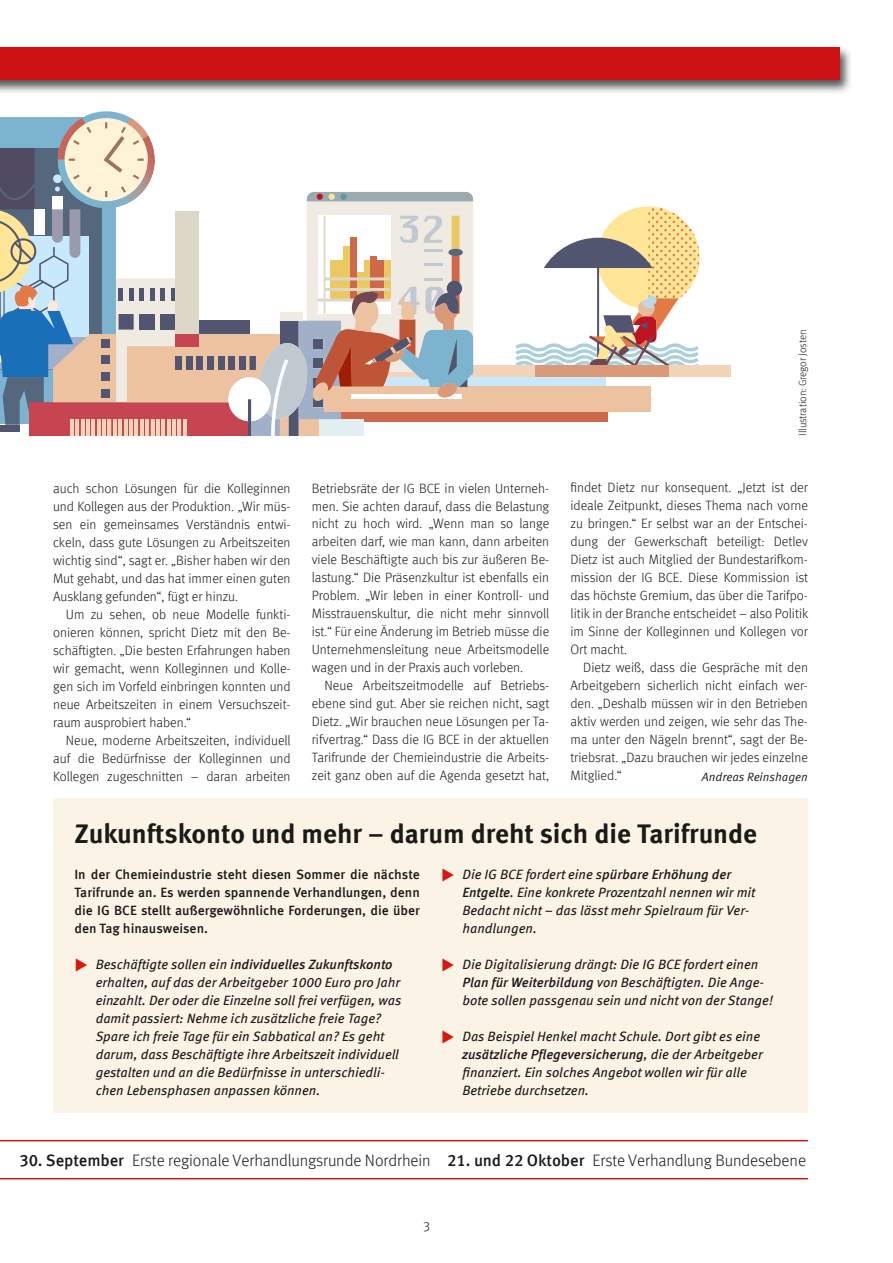
<style>
.page{position:relative;width:893px;height:1263px;background:#fff}
.page>*{position:absolute;margin:0;border:0;box-sizing:border-box;transform-origin:0 0}
.t1{font:700 27px "Meta Offc Pro";color:#1a1a18}
.t2{font:300 16.5px "Meta Offc Pro";letter-spacing:-.005em;color:#1a1a18}
.t3{font:300 13.5px/18px "Meta Offc Pro";color:#1a1a18;text-align:justify}
.t4{font:italic 13.5px/18px "Meta Offc Pro";color:#1a1a18}
.t5{font:500 13.5px/18px "Meta Offc Pro";color:#1a1a18;text-align:justify}
.t6{font:12px "Meta Offc Pro Norm Ita";color:#1a1a18}
.t7{font:300 10.5px "Meta Offc Pro";letter-spacing:-.005em;color:#1a1a18}
.s1{font-family:"Proxima Nova";font-weight:900;font-style:normal;font-size:21px;color:#dc160e}
.s2{font-weight:500}
</style>
<div class="page">
<div style="left:0;top:372px;width:605px;height:14px;background:#c8e8fb"></div>
<svg style="left:515px;top:206px;width:184px;height:159px"></svg>
<div style="left:534px;top:365px;width:136px;height:12px;background:#da9a79"></div>
<div style="left:341px;top:365px;width:193px;height:12px;background:#f3d4b8"></div>
<div style="left:670px;top:365px;width:60px;height:12px;background:#f3d4b8"></div>
<div style="left:318px;top:412px;width:290px;height:10px;background:#ce6849"></div>
<div style="left:324px;top:386px;width:326px;height:26px;background:#ecc2a1"></div>
<svg style="left:0;top:111px;width:473px;height:325px"></svg>
<div style="left:53px;top:799px;width:755px;height:314px;background:#fbf3e6"></div>
<hr style="left:0;top:1140px;width:808px;height:1px;background:#cd1316">
<hr style="left:0;top:1178px;width:808px;height:1px;background:#cd1316">
<div style="left:0;top:45px;width:853px;height:50px;background:#1a1a18;opacity:.75"></div>
<div style="left:0;top:48px;width:840px;height:32px;background:#cd1316"></div>
<p class="t3" style="left:53px;top:478px;width:239px">auch schon Lösungen für die Kolleginnen und Kollegen aus der Produktion. „Wir müs&shy;sen ein gemeinsames Verständnis entwi&shy;ckeln, dass gute Lösungen zu Arbeitszeiten wichtig sind“, sagt er. „Bisher haben wir den Mut gehabt, und das hat immer einen guten Ausklang gefunden“, fügt er hinzu.</p>
<p class="t3" style="left:53px;top:604px;width:239px;text-indent:13px">Um zu sehen, ob neue Modelle funkti&shy;onieren können, spricht Dietz mit den Be&shy;schäftigten. „Die besten Erfahrungen haben wir gemacht, wenn Kolleginnen und Kolle&shy;gen sich im Vorfeld einbringen konnten und neue Arbeitszeiten in einem Versuchszeit&shy;raum ausprobiert haben.“</p>
<p class="t3" style="left:53px;top:730px;width:239px;text-indent:13px">Neue, moderne Arbeitszeiten, individuell auf die Bedürfnisse der Kolleginnen und Kollegen zugeschnitten – daran arbeiten</p>
<p class="t3" style="left:312px;top:478px;width:239px">Betriebsräte der IG BCE in vielen Unterneh&shy;men. Sie achten darauf, dass die Belastung nicht zu hoch wird. „Wenn man so lange arbeiten darf, wie man kann, dann arbeiten viele Beschäftigte auch bis zur äußeren Be&shy;lastung.“ Die Präsenzkultur ist ebenfalls ein Problem. „Wir leben in einer Kontroll- und Misstrauenskultur, die nicht mehr sinnvoll ist.“ Für eine Änderung im Betrieb müsse die Unternehmensleitung neue Arbeitsmodelle wagen und in der Praxis auch vorleben.</p>
<p class="t3" style="left:312px;top:676px;width:239px;text-indent:13px">Neue Arbeitszeitmodelle auf Betriebs&shy;ebene sind gut. Aber sie reichen nicht, sagt Dietz. „Wir brauchen neue Lösungen per Ta&shy;rifvertrag.“ Dass die IG BCE in der aktuellen Tarifrunde der Chemieindustrie die Arbeits&shy;zeit ganz oben auf die Agenda gesetzt hat,</p>
<p class="t7" style="left:795px;top:436px;width:108px;rotate:-90deg">Illustration: Gregor Josten</p>
<p class="t3" style="left:570px;top:478px;width:239px">findet Dietz nur konsequent. „Jetzt ist der ideale Zeitpunkt, dieses Thema nach vorne zu bringen.“ Er selbst war an der Entschei&shy;dung der Gewerkschaft beteiligt: Detlev Dietz ist auch Mitglied der Bundestarifkom&shy;mission der IG BCE. Diese Kommission ist das höchste Gremium, das über die Tarifpo&shy;litik in der Branche entscheidet – also Politik im Sinne der Kolleginnen und Kollegen vor Ort macht.</p>
<p class="t3" style="left:570px;top:658px;width:239px;text-indent:13px">Dietz weiß, dass die Gespräche mit den Arbeitgebern sicherlich nicht einfach wer&shy;den. „Deshalb müssen wir in den Betrieben aktiv werden und zeigen, wie sehr das The&shy;ma unter den Nägeln brennt“, sagt der Be&shy;triebsrat. „Dazu brauchen wir jedes einzelne Mitglied.“</p>
<p class="t6" style="left:702px;top:767px;width:107px">Andreas Reinshagen</p>
<h1 class="t1" style="left:74px;top:813px;width:684px">Zukunftskonto und mehr – darum dreht sich die Tarifrunde</h1>
<p class="t5" style="left:74px;top:864px;width:347px">In der Chemieindustrie steht diesen Sommer die nächste Tarifrunde an. Es werden spannende Verhandlungen, denn die IG BCE stellt außergewöhnliche Forderungen, die über den Tag hinausweisen.</p>
<p class="t4" style="left:96px;top:954px;width:307px;text-indent:-21px"><span class="s1">⊲</span> Beschäftigte sollen ein <span class="s2">individuelles Zukunftskonto </span>erhalten, auf das der Arbeitgeber 1000 Euro pro Jahr einzahlt. Der oder die Einzelne soll frei verfügen, was damit passiert: Nehme ich zusätzliche freie Tage?<br>Spare ich freie Tage für ein Sabbatical an? Es geht darum, dass Beschäftigte ihre Arbeitszeit individuell gestalten und an die Bedürfnisse in unterschiedli&shy;chen Lebensphasen anpassen können.</p>
<p class="t4" style="left:462px;top:864px;width:295px;text-indent:-21px"><span class="s1">⊲</span> Die IG BCE fordert eine s<span class="s2">pürbare Erhöhung der Entgelte</span>. Eine konkrete Prozentzahl nennen wir mit Bedacht nicht – das lässt mehr Spielraum für Ver&shy;handlungen.</p>
<p class="t4" style="left:462px;top:954px;width:312px;text-indent:-21px"><span class="s1">⊲</span> Die Digitalisierung drängt: Die IG BCE fordert einen<br><span class="s2">Plan für Weiterbildung</span> von Beschäftigten. Die Ange&shy;bote sollen passgenau sein und nicht von der Stange!</p>
<p class="t4" style="left:462px;top:1026px;width:302px;text-indent:-21px"><span class="s1">⊲</span> Das Beispiel Henkel macht Schule. Dort gibt es eine <span class="s2">zusätzliche Pflegeversicherung</span>, die der Arbeitgeber finanziert. Ein solches Angebot wollen wir für alle Betriebe durchsetzen.</p>
<p class="t2" style="left:19px;top:1149px;width:788px"><span class="s2">30. September</span> Erste regionale Verhandlungsrunde Nordrhein <span class="s2">21. und 22 Oktober</span> Erste Verhandlung Bundesebene</p>
<p class="t3" style="left:422px;top:1216px;width:9px">3</p>
</div>
